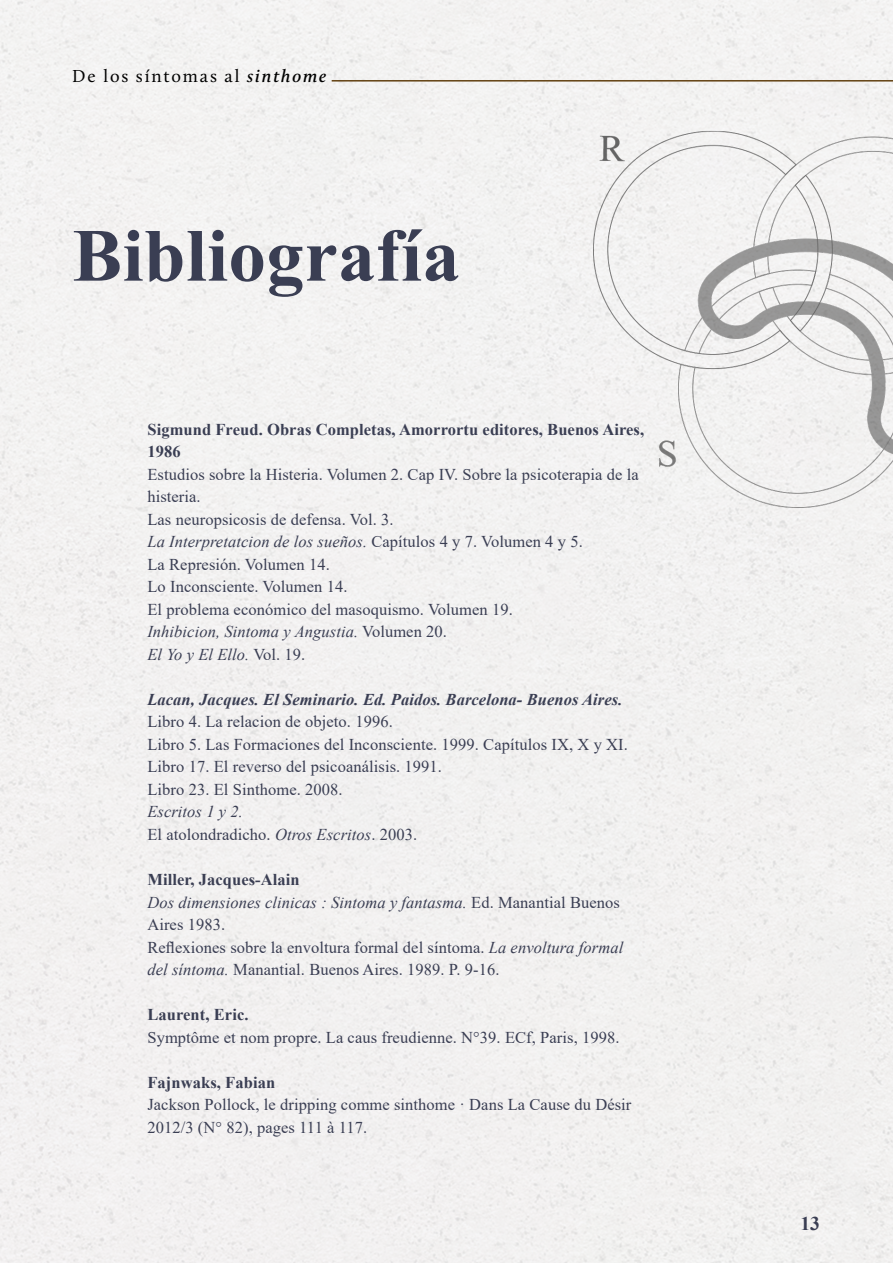
<style>
.page{position:relative;width:893px;height:1263px;background:#f2f1f1}
.page>*{position:absolute;margin:0;border:0;box-sizing:border-box;transform-origin:0 0}
.t1{font:700 75px "Times New Roman";letter-spacing:.005em;color:#3a3e53}
.t2{font:700 19.5px "Times New Roman";color:#3a3e53}
.t3{font:18px "Calluna";letter-spacing:.1em;color:#000}
.t4{font:16.5px/22.5px "Times New Roman";letter-spacing:.005em;color:#3a3e53}
.t5{font:700 16.5px/22.5px "Times New Roman";letter-spacing:.005em;color:#3a3e53}
.t6{font:italic 700 16.5px "Times New Roman";letter-spacing:.005em;color:#3a3e53}
.t7{font:italic 16.5px/22.5px "Times New Roman";letter-spacing:.005em;color:#3a3e53}
.s1{font-weight:600;font-style:italic}
.s2{font-style:italic}
.s3{font-style:normal}
.s4{font-weight:700}
</style>
<div class="page">
<hr style="left:332px;top:80px;width:561px;height:2px;background:#624111">
<img style="left:594px;top:127px;width:299px;height:381px">
<p class="t3" style="left:72px;top:65px;width:256px">De los síntomas al <span class="s1">sinthome</span></p>
<h1 class="t1" style="left:72px;top:201px;width:389px">Bibliografía</h1>
<p class="t5" style="left:147px;top:418px;width:498px">Sigmund Freud. Obras Completas, Amorrortu editores, Buenos Aires,<br>1986</p>
<p class="t4" style="left:147px;top:463px;width:493px">Estudios sobre la Histeria. Volumen 2. Cap IV. Sobre la psicoterapia de la histeria.<br>Las neuropsicosis de defensa. Vol. 3.<br><span class="s2">La Interpretatcion de los sueños.</span> Capítulos 4 y 7. Volumen 4 y 5.<br>La Represión. Volumen 14.<br>Lo Inconsciente. Volumen 14.<br>El problema económico del masoquismo. Volumen 19.<br><span class="s2">Inhibicion, Sintoma y Angustia.</span> Volumen 20.<br><span class="s2">El Yo y El Ello.</span> Vol. 19.</p>
<p class="t6" style="left:147px;top:688px;width:477px">Lacan, Jacques. El Seminario. Ed. Paidos. Barcelona- Buenos Aires.</p>
<p class="t4" style="left:147px;top:710px;width:482px">Libro 4. La relacion de objeto. 1996.<br>Libro 5. Las Formaciones del Inconsciente. 1999. Capítulos IX, X y XI.<br>Libro 17. El reverso del psicoanálisis. 1991.<br>Libro 23. El Sinthome. 2008.</p>
<p class="t7" style="left:147px;top:800px;width:271px">Escritos 1 y 2.<br><span class="s3">El atolondradicho.</span> Otros Escritos<span class="s3">. 2003.</span></p>
<p class="t4" style="left:147px;top:868px;width:477px"><span class="s4">Miller, Jacques-Alain<br></span><span class="s2">Dos dimensiones clinicas : Sintoma y fantasma.</span> Ed. Manantial Buenos Aires 1983.<br>Reflexiones sobre la envoltura formal del síntoma. <span class="s2">La envoltura formal del síntoma.</span> Manantial. Buenos Aires. 1989. P. 9-16.</p>
<p class="t5" style="left:147px;top:1003px;width:103px">Laurent, Eric.</p>
<p class="t4" style="left:147px;top:1025px;width:474px">Symptôme et nom propre. La caus freudienne. N°39. ECf, Paris, 1998.</p>
<p class="t5" style="left:147px;top:1070px;width:129px">Fajnwaks, Fabian</p>
<p class="t4" style="left:147px;top:1093px;width:485px">Jackson Pollock, le dripping comme sinthome · Dans La Cause du Désir<br>2012/3 (N° 82), pages 111 à 117.</p>
<p class="t2" style="left:800px;top:1209px;width:21px">13</p>
</div>
